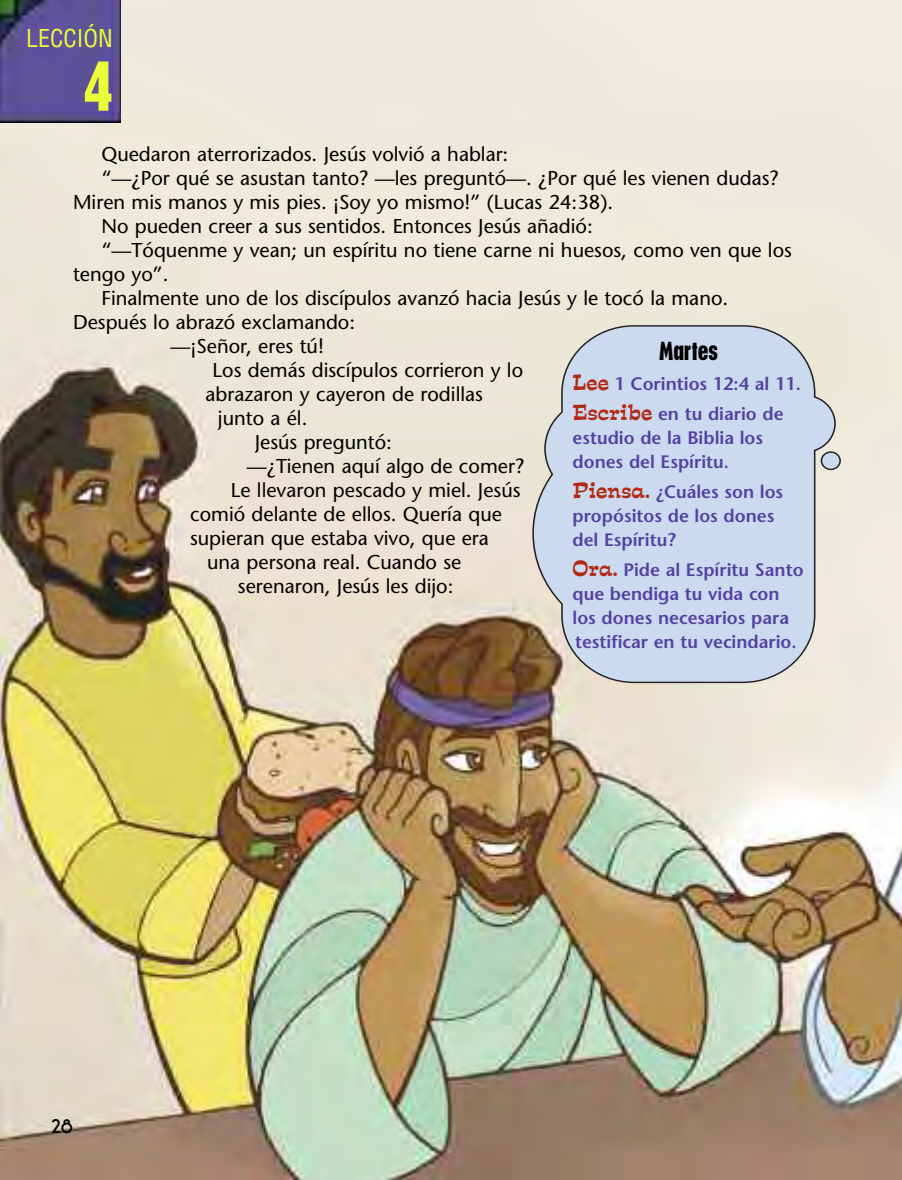
<style>
.page{position:relative;width:902px;height:1180px;background:#fff}
.page>*{position:absolute;margin:0;border:0;box-sizing:border-box;transform-origin:0 0}
.t1{font:700 condensed 64px "Placard";color:#ebff38}
.t2{font:condensed 24px "Helvetica";color:#ebff38}
.t3{font:700 condensed 24px "Placard";color:#000}
.t4{font:20px "Stone Sans";color:#000}
.t5{font:700 20px "New Garden";color:#000}
.t6{font:600 18px/24px "Stone Sans";color:#5441a2}
.s1{font-family:"Estro Font";font-weight:400;font-size:20px;color:#b22913}
</style>
<div class="page">
<img style="left:0;top:0;width:901px;height:1179px">
<img style="left:0;top:0;width:121px;height:122px">
<svg style="left:532px;top:324px;width:304px;height:359px;background:#cdd7e5"></svg>
<svg style="left:821px;top:452px;width:19px;height:17px"></svg>
<div style="left:820px;top:451px;width:20px;height:19px;border:1px solid #231f20;border-radius:50%"></div>
<p class="t2" style="left:26px;top:24px;width:88px">LECCIÓN</p>
<h1 class="t1" style="left:84px;top:62px;width:30px">4</h1>
<p class="t4" style="left:101px;top:146px;width:408px">Quedaron aterrorizados. Jesús volvió a hablar:</p>
<p class="t4" style="left:101px;top:170px;width:678px">“—¿Por qué se asustan tanto? —les preguntó—. ¿Por qué les vienen dudas?</p>
<p class="t4" style="left:73px;top:194px;width:541px">Miren mis manos y mis pies. ¡Soy yo mismo!” (Lucas 24:38).</p>
<p class="t4" style="left:101px;top:218px;width:493px">No pueden creer a sus sentidos. Entonces Jesús añadió:</p>
<p class="t4" style="left:101px;top:242px;width:692px">“—Tóquenme y vean; un espíritu no tiene carne ni huesos, como ven que los</p>
<p class="t4" style="left:73px;top:266px;width:97px">tengo yo”.</p>
<p class="t4" style="left:101px;top:290px;width:628px">Finalmente uno de los discípulos avanzó hacia Jesús y le tocó la mano.</p>
<p class="t4" style="left:73px;top:314px;width:283px">Después lo abrazó exclamando:</p>
<p class="t4" style="left:171px;top:338px;width:155px">—¡Señor, eres tú!</p>
<p class="t4" style="left:213px;top:362px;width:312px">Los demás discípulos corrieron y lo</p>
<p class="t4" style="left:205px;top:386px;width:279px">abrazaron y cayeron de rodillas</p>
<p class="t4" style="left:218px;top:410px;width:91px">junto a él.</p>
<p class="t4" style="left:255px;top:434px;width:139px">Jesús preguntó:</p>
<p class="t4" style="left:247px;top:458px;width:279px">—¿Tienen aquí algo de comer?</p>
<p class="t4" style="left:231px;top:482px;width:291px">Le llevaron pescado y miel. Jesús</p>
<p class="t4" style="left:190px;top:506px;width:313px">comió delante de ellos. Quería que</p>
<p class="t4" style="left:190px;top:530px;width:300px">supieran que estaba vivo, que era</p>
<p class="t4" style="left:207px;top:554px;width:255px">una persona real. Cuando se</p>
<p class="t4" style="left:238px;top:578px;width:217px">serenaron, Jesús les dijo:</p>
<p class="t3" style="left:659px;top:342px;width:60px">Martes</p>
<p class="t6" style="left:572px;top:371px;width:230px;line-height:30px"><span class="s1">Lee</span> 1 Corintios 12:4 al 11.<br><span class="s1">Escribe</span> en tu diario de</p>
<p class="t6" style="left:572px;top:428px;width:192px">estudio de la Biblia los dones del Espíritu.</p>
<p class="t6" style="left:572px;top:482px;width:212px"><span class="s1">Piensa.</span> ¿Cuáles son los propósitos de los dones del Espíritu?</p>
<p class="t6" style="left:572px;top:560px;width:232px"><span class="s1">Ora.</span> Pide al Espíritu Santo que bendiga tu vida con los dones necesarios para testificar en tu vecindario.</p>
<p class="t5" style="left:51px;top:1114px;width:24px">28</p>
</div>
